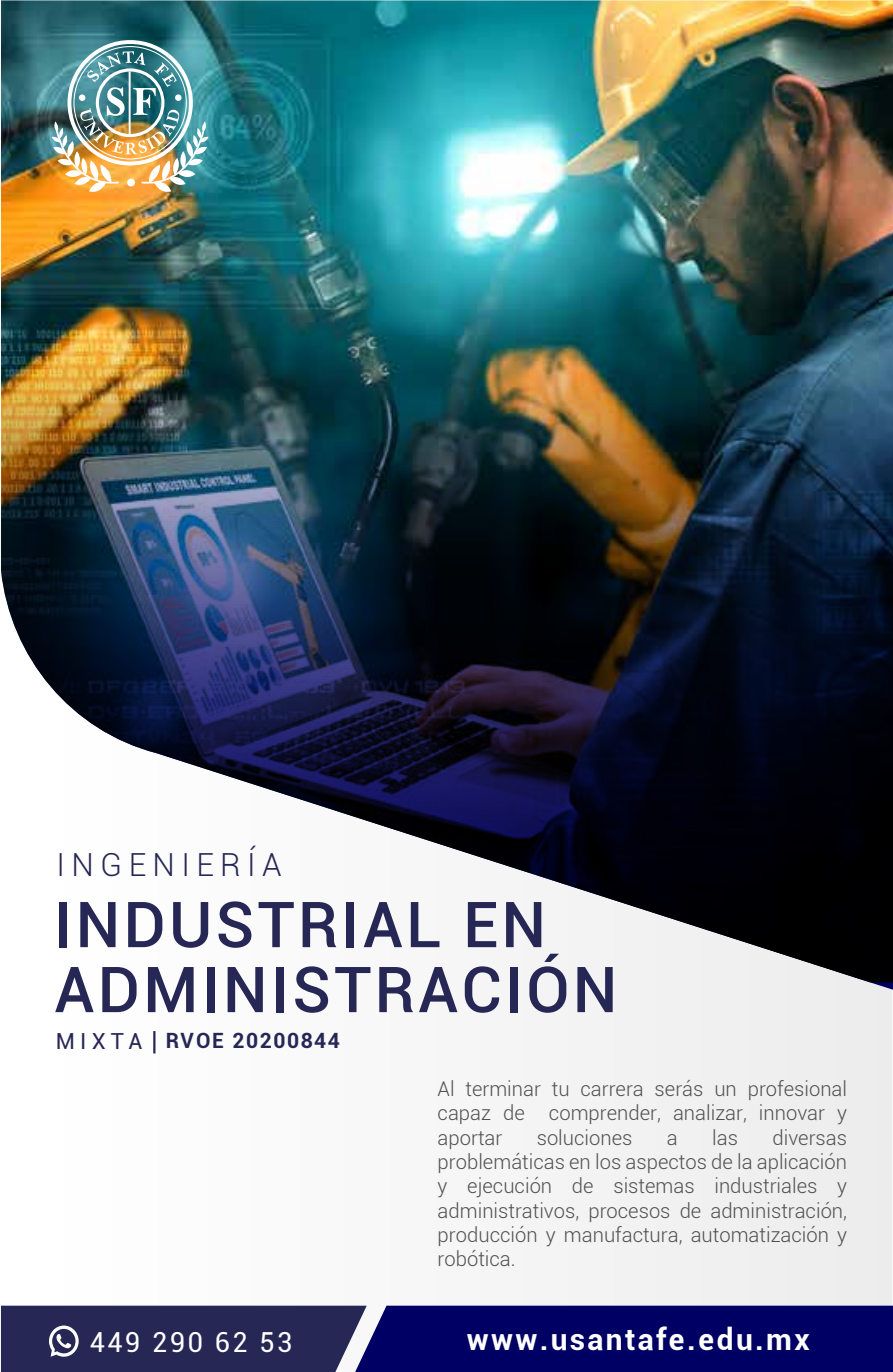
<style>
.page{position:relative;width:893px;height:1372px;background:#fff}
.page>*{position:absolute;margin:0;border:0;box-sizing:border-box;transform-origin:0 0}
.t1{font:500 63.45px/65px "Roboto";letter-spacing:.05em;color:#262755}
.t2{font:300 31.72px "Roboto";letter-spacing:.2em;color:#262755}
.t3{font:700 29.93px "Roboto";letter-spacing:.08em;color:#fff}
.t4{font:27.68px "Roboto";letter-spacing:.09em;color:#fff}
.t5{font:700 21.15px "Roboto";letter-spacing:.075em;color:#262755}
.t6{font:300 20.25px/24.3px "Roboto";color:#505050;text-align:justify}
.s1{font-weight:400;font-size:22.05px}
</style>
<div class="page">
<div style="left:153px;top:989px;width:739px;height:316px;background:#f5f5f5"></div>
<img style="left:1px;top:0;width:892px;height:579px">
<img style="left:2px;top:334px;width:891px;height:655px">
<svg style="left:1px;top:1305px;width:892px;height:66px;background:#181863"></svg>
<hr style="left:153px;top:1031px;width:2px;height:22px;background:#262755">
<img style="left:52px;top:40px;width:156px;height:154px">
<div style="left:127px;top:179px;width:8px;height:7px;background:#fff;border-radius:50%"></div>
<h2 class="t2" style="left:57px;top:842px;width:227px">INGENIERÍA</h2>
<h1 class="t1" style="left:54px;top:889px;width:565px">INDUSTRIAL EN<br>ADMINISTRACIÓN</h1>
<p class="t5" style="left:56px;top:1025px;width:286px"><span class="s1">M I X T A</span> RVOE 20200844</p>
<p class="t6" style="left:438px;top:1075px;width:411px">Al terminar tu carrera serás un profesional capaz de comprender, analizar, innovar y aportar</p>
<p class="t6" style="left:438px;top:1124px;width:411px;text-indent:335px">diversas problemáticas en los aspectos de la aplicación y ejecución de sistemas industriales y administrativos, procesos de administración, producción y manufactura, automatización y robótica.</p>
<p class="t6" style="left:537px;top:1124px;width:97px">soluciones</p>
<p class="t6" style="left:667px;top:1124px;width:12px">a</p>
<p class="t6" style="left:712px;top:1124px;width:27px">las</p>
<h3 class="t4" style="left:90px;top:1322px;width:204px">449 290 62 53</h3>
<h3 class="t3" style="left:467px;top:1317px;width:344px">www.usantafe.edu.mx</h3>
</div>
